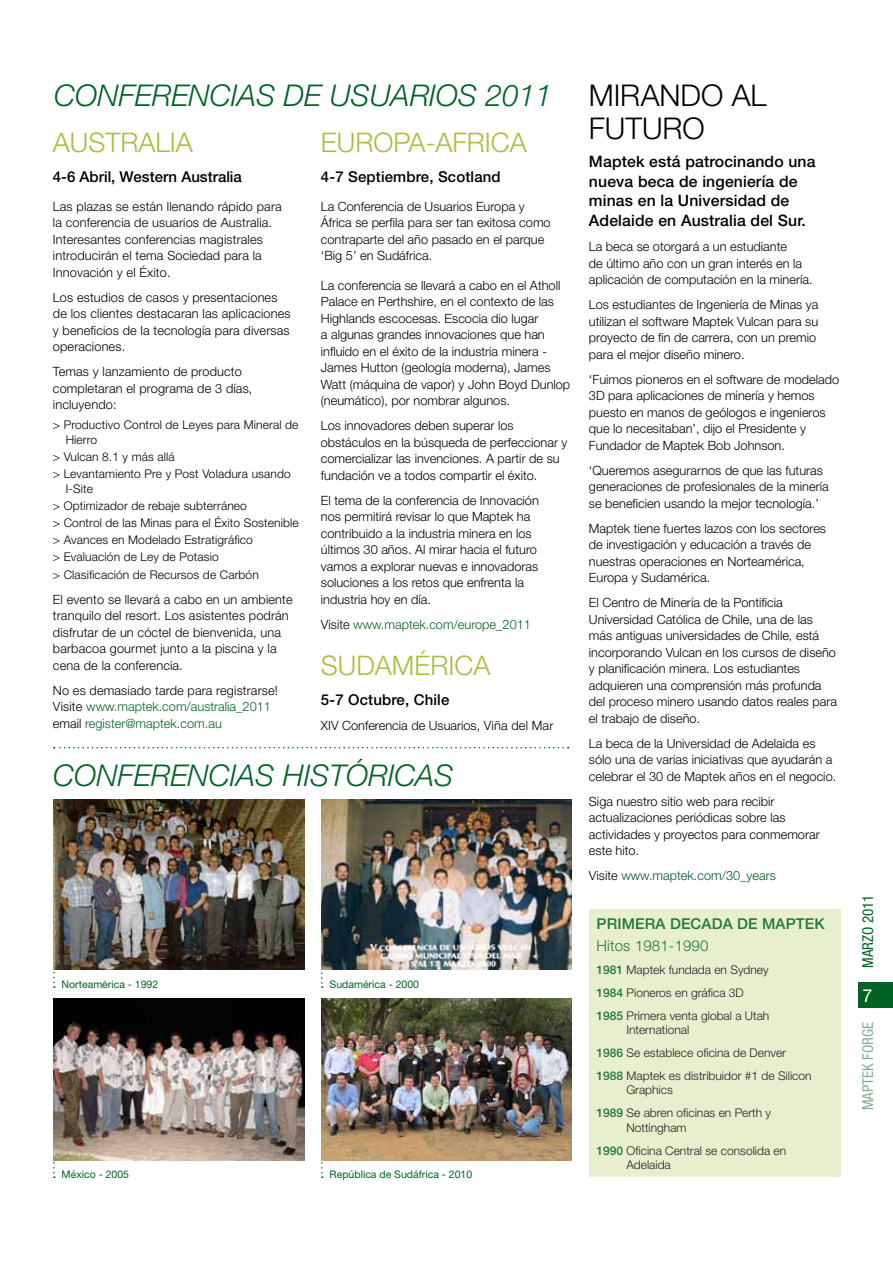
<style>
.page{position:relative;width:893px;height:1263px;background:#fff}
.page>*{position:absolute;margin:0;border:0;box-sizing:border-box;transform-origin:0 0}
.t1{font:italic 300 30px "Helvetica Neue LT Std";color:#006325}
.t2{font:300 30px/33px "Helvetica Neue LT Std";color:#000}
.t3{font:300 27px "Helvetica Neue LT Std";color:#a2c13e}
.t4{font:18px "Helvetica Neue LT Std";color:#fff}
.t5{font:500 15.75px/19.5px "Helvetica Neue LT Std";letter-spacing:.01em;color:#000}
.t6{font:500 15px "Helvetica Neue LT Std";letter-spacing:.01em;color:#000}
.t7{font:500 15px "Helvetica Neue LT Std";letter-spacing:.01em;color:#006325}
.t8{font:300 15px "Helvetica Neue LT Std";letter-spacing:.01em;color:#006325}
.t9{font:condensed 15px "Helvetica Neue LT Std";color:#80b192}
.t10{font:condensed 15px "Helvetica Neue LT Std";color:#006325}
.t11{font:300 12.75px/16.5px "Helvetica Neue LT Std";color:#000}
.t12{font:300 12.75px/16.5px "Helvetica Neue LT Std";color:#006325}
.t13{font:300 12.75px "Helvetica Neue LT Std";color:#005829}
.t14{font:300 12px/17.1px "Helvetica Neue LT Std";letter-spacing:.01em;color:#000}
.t15{font:10.5px "Helvetica Neue LT Std";color:#006325}
.s1{color:#000}
.s2{font-weight:500;color:#006325}
</style>
<div class="page">
<div style="left:858px;top:982px;width:35px;height:25px;background:#006325"></div>
<svg style="left:54px;top:747px;width:515px;height:1px"></svg>
<svg style="left:53px;top:971px;width:2px;height:17px"></svg>
<svg style="left:321px;top:972px;width:2px;height:16px"></svg>
<svg style="left:53px;top:1160px;width:2px;height:18px"></svg>
<svg style="left:321px;top:1160px;width:2px;height:18px"></svg>
<img style="left:53px;top:998px;width:251px;height:162px">
<img style="left:321px;top:800px;width:251px;height:170px">
<img style="left:53px;top:800px;width:251px;height:170px">
<img style="left:321px;top:998px;width:251px;height:162px">
<div style="left:589px;top:909px;width:251px;height:268px;background:#e8efce"></div>
<h1 class="t1" style="left:54px;top:78px;width:499px">CONFERENCIAS DE USUARIOS 2011</h1>
<h2 class="t3" style="left:53px;top:126px;width:142px">AUSTRALIA</h2>
<p class="t6" style="left:53px;top:167px;width:190px">4-6 Abril, Western Australia</p>
<p class="t11" style="left:53px;top:198px;width:230px">Las plazas se están llenando rápido para la conferencia de usuarios de Australia.<br>Interesantes conferencias magistrales introducirán el tema Sociedad para la Innovación y el Éxito.</p>
<p class="t11" style="left:53px;top:289px;width:239px">Los estudios de casos y presentaciones de los clientes destacaran las aplicaciones y beneficios de la tecnología para diversas operaciones.</p>
<p class="t11" style="left:53px;top:363px;width:201px">Temas y lanzamiento de producto completaran el programa de 3 días, incluyendo:</p>
<p class="t14" style="left:66px;top:417px;width:234px;line-height:15px;text-indent:-13px">&gt; Productivo Control de Leyes para Mineral de<br>Hierro</p>
<p class="t14" style="left:53px;top:448px;width:239px">&gt; Vulcan 8.1 y más allá<br>&gt; Levantamiento Pre y Post Voladura usando</p>
<p class="t14" style="left:53px;top:480px;width:247px;text-indent:13px">I-Site<br>&gt; Optimizador de rebaje subterráneo<br>&gt; Control de las Minas para el Éxito Sostenible &gt; Avances en Modelado Estratigráfico<br>&gt; Evaluación de Ley de Potasio<br>&gt; Clasificación de Recursos de Carbón</p>
<p class="t11" style="left:53px;top:590px;width:241px">El evento se llevará a cabo en un ambiente tranquilo del resort. Los asistentes podrán disfrutar de un cóctel de bienvenida, una barbacoa gourmet junto a la piscina y la cena de la conferencia.</p>
<p class="t12" style="left:53px;top:681px;width:226px"><span class="s1">No es demasiado tarde para registrarse!<br>Visite</span> www.maptek.com/australia_2011 <span class="s1">email</span> register@maptek.com.au</p>
<h2 class="t3" style="left:321px;top:126px;width:208px">EUROPA-AFRICA</h2>
<p class="t6" style="left:321px;top:167px;width:181px">4-7 Septiembre, Scotland</p>
<p class="t11" style="left:321px;top:198px;width:231px">La Conferencia de Usuarios Europa y África se perfila para ser tan exitosa como contraparte del año pasado en el parque ‘Big 5’ en Sudáfrica.</p>
<p class="t11" style="left:321px;top:277px;width:251px">La conferencia se llevará a cabo en el Atholl Palace en Perthshire, en el contexto de las Highlands escocesas. Escocia dio lugar<br>a algunas grandes innovaciones que han influido en el éxito de la industria minera - James Hutton (geología moderna), James Watt (máquina de vapor) y John Boyd Dunlop (neumático), por nombrar algunos.</p>
<p class="t11" style="left:321px;top:417px;width:248px">Los innovadores deben superar los obstáculos en la búsqueda de perfeccionar y comercializar las invenciones. A partir de su fundación ve a todos compartir el éxito.</p>
<p class="t11" style="left:321px;top:492px;width:220px">El tema de la conferencia de Innovación nos permitirá revisar lo que Maptek ha contribuido a la industria minera en los últimos 30 años. Al mirar hacia el futuro vamos a explorar nuevas e innovadoras soluciones a los retos que enfrenta la industria hoy en día.</p>
<p class="t12" style="left:321px;top:616px;width:212px"><span class="s1">Visite</span> www.maptek.com/europe_2011</p>
<h2 class="t3" style="left:321px;top:649px;width:171px">SUDAMÉRICA</h2>
<p class="t6" style="left:321px;top:690px;width:130px">5-7 Octubre, Chile</p>
<p class="t11" style="left:321px;top:717px;width:234px">XIV Conferencia de Usuarios, Viña del Mar</p>
<h1 class="t1" style="left:53px;top:757px;width:402px">CONFERENCIAS HISTÓRICAS</h1>
<p class="t15" style="left:62px;top:978px;width:98px">Norteamérica - 1992</p>
<p class="t15" style="left:330px;top:978px;width:91px">Sudamérica - 2000</p>
<p class="t15" style="left:62px;top:1168px;width:69px">México - 2005</p>
<p class="t15" style="left:330px;top:1168px;width:144px">República de Sudáfrica - 2010</p>
<h1 class="t2" style="left:589px;top:79px;width:179px">MIRANDO AL<br>FUTURO</h1>
<p class="t5" style="left:589px;top:152px;width:228px">Maptek está patrocinando una nueva beca de ingeniería de minas en la Universidad de<br>Adelaide en Australia del Sur.</p>
<p class="t11" style="left:589px;top:238px;width:225px">La beca se otorgará a un estudiante<br>de último año con un gran interés en la aplicación de computación en la minería.</p>
<p class="t11" style="left:589px;top:296px;width:231px">Los estudiantes de Ingeniería de Minas ya utilizan el software Maptek Vulcan para su proyecto de fin de carrera, con un premio para el mejor diseño minero.</p>
<p class="t11" style="left:589px;top:370px;width:252px">‘Fuimos pioneros en el software de modelado 3D para aplicaciones de minería y hemos puesto en manos de geólogos e ingenieros que lo necesitaban’, dijo el Presidente y Fundador de Maptek Bob Johnson.</p>
<p class="t11" style="left:589px;top:461px;width:241px">‘Queremos asegurarnos de que las futuras generaciones de profesionales de la minería se beneficien usando la mejor tecnología.’</p>
<p class="t11" style="left:589px;top:519px;width:239px">Maptek tiene fuertes lazos con los sectores de investigación y educación a través de nuestras operaciones en Norteamérica, Europa y Sudamérica.</p>
<p class="t11" style="left:589px;top:594px;width:250px">El Centro de Minería de la Pontificia Universidad Católica de Chile, una de las más antiguas universidades de Chile, está incorporando Vulcan en los cursos de diseño y planificación minera. Los estudiantes adquieren una comprensión más profunda del proceso minero usando datos reales para el trabajo de diseño.</p>
<p class="t11" style="left:589px;top:734px;width:249px">La beca de la Universidad de Adelaida es sólo una de varias iniciativas que ayudarán a celebrar el 30 de Maptek años en el negocio.</p>
<p class="t11" style="left:589px;top:792px;width:232px">Siga nuestro sitio web para recibir actualizaciones periódicas sobre las actividades y proyectos para conmemorar este hito.</p>
<p class="t13" style="left:589px;top:868px;width:188px"><span class="s1">Visite</span> www.maptek.com/30_years</p>
<p class="t7" style="left:597px;top:914px;width:230px">PRIMERA DECADA DE MAPTEK</p>
<p class="t8" style="left:597px;top:936px;width:113px">Hitos 1981-1990</p>
<p class="t14" style="left:597px;top:958px;width:174px;line-height:23px"><span class="s2">1981</span> Maptek fundada en Sydney<br><span class="s2">1984</span> Pioneros en gráfica 3D<br><span class="s2">1985</span> Primera venta global a Utah</p>
<p class="t14" style="left:597px;top:1018px;width:216px;line-height:23px;text-indent:30px">International<br><span class="s2">1986</span> Se establece oficina de Denver<br><span class="s2">1988</span> Maptek es distribuidor #1 de Silicon</p>
<p class="t14" style="left:597px;top:1078px;width:176px;line-height:23px;text-indent:30px">Graphics<br><span class="s2">1989</span> Se abren oficinas en Perth y</p>
<p class="t14" style="left:597px;top:1115px;width:191px;line-height:23px;text-indent:30px">Nottingham<br><span class="s2">1990</span> Oficina Central se consolida en</p>
<p class="t14" style="left:626px;top:1156px;width:46px">Adelaida</p>
<p class="t10" style="left:859px;top:968px;width:75px;rotate:-90deg">MARZO 2011</p>
<h3 class="t4" style="left:863px;top:984px;width:12px">7</h3>
<p class="t9" style="left:859px;top:1110px;width:90px;rotate:-90deg">MAPTEK FORGE</p>
</div>
